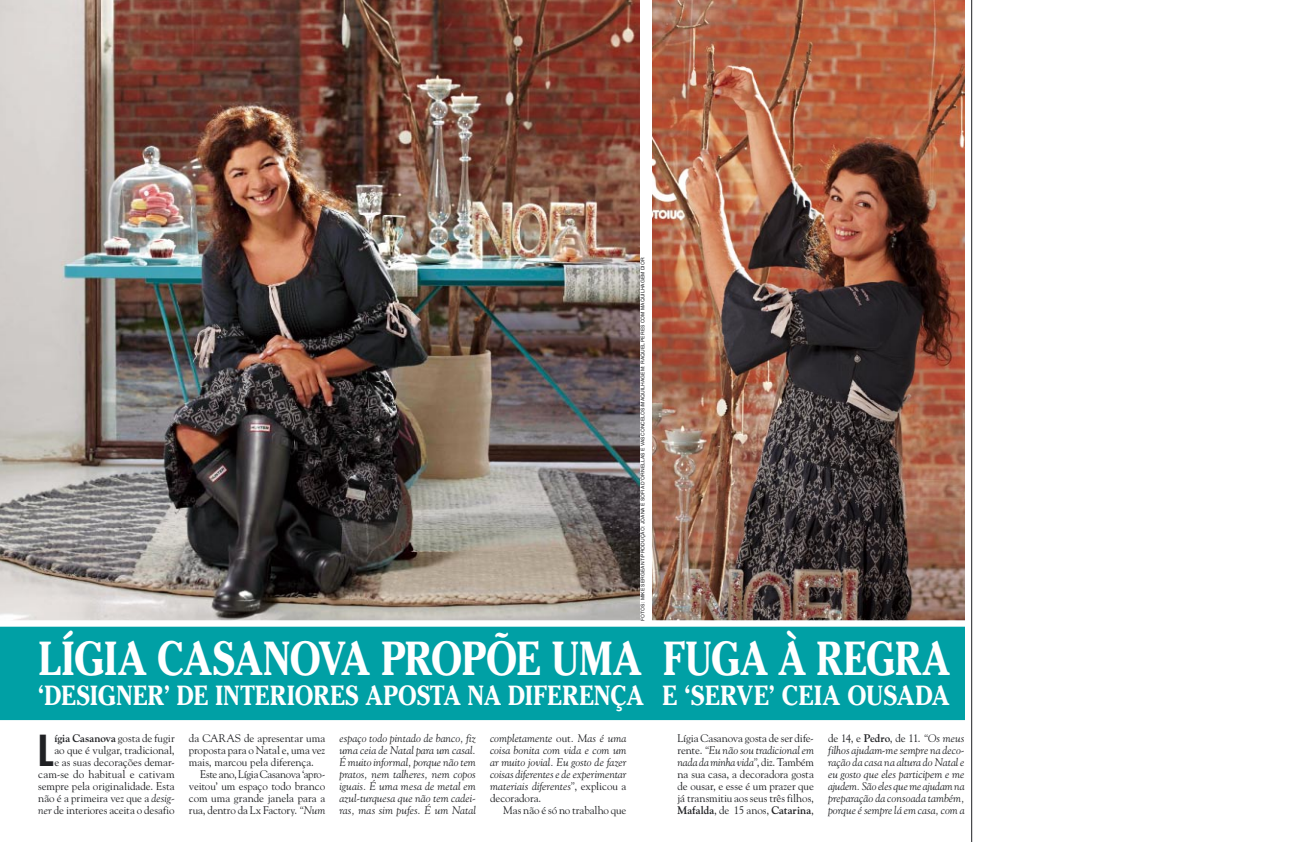
<style>
.page{position:relative;width:1304px;height:842px;background:#fff}
.page>*{position:absolute;margin:0;border:0;box-sizing:border-box;transform-origin:0 0}
.TÍTULO_1{font:700 50px "Cheltenham Itc T";letter-spacing:-.015em;color:#fff;scale:.84 1}
.TEXTO_Capitular{font:extra-condensed 47px "Franklin Gothic T";color:#202124}
.TÍTULO_1-2{font:700 29px "Cheltenham Itc T";letter-spacing:-.005em;color:#fff;scale:.87 1}
.TEXTO{font:italic 11px/12px "Goudy";letter-spacing:.005em;color:#202124;text-align:justify}
.TEXTO-2{font:11px/12px "Goudy";letter-spacing:-.005em;color:#202124;text-align:justify}
.TEXTO_Capitular-2{font:11px/12px "Goudy";color:#202124;text-align:right}
.CRÉDITOS{font:5px "Helvetica";letter-spacing:.02em;color:#202124}
.s1{font-weight:700}
.s2{font-style:italic}
.s3{font-style:normal}
.s4{font-weight:700;font-style:normal}
</style>
<div class="page">
<hr style="left:971px;top:0;width:1px;height:842px;background:#202124">
<img style="left:652px;top:0;width:312px;height:620px">
<img style="left:0;top:0;width:639px;height:620px">
<div style="left:0;top:624px;width:964px;height:98px;background:#00a0a5"></div>
<div style="left:0;top:720px;width:967px;height:6px;background:#fff"></div>
<div style="left:0;top:620px;width:967px;height:7px;background:#fff"></div>
<p class="CRÉDITOS" style="left:640px;top:621px;width:365px;rotate:-90deg">FOTOS: MIKE SERGEANT/PRODUÇÃO: JOANA E SOFIA D’ORNELLAS E VASCONCELOS/MAQUILHAGEM: RAQUEL PERES COM MAQUILHAGEM DIOR</p>
<p class="TÍTULO_1" style="left:38px;top:629px;width:1087px">LÍGIA CASANOVA PROPÕE UMA FUGA À REGRA</p>
<p class="TÍTULO_1-2" style="left:38px;top:679px;width:1049px">‘DESIGNER’ DE INTERIORES APOSTA NA DIFERENÇA E ‘SERVE’ CEIA OUSADA</p>
<p class="TEXTO_Capitular" style="left:38px;top:723px;width:16px">L</p>
<p class="TEXTO_Capitular-2" style="left:38px;top:732px;width:138px"><span class="s1">ígia Casanova</span> gosta de fugir<br>ao que é vulgar, tradicional,<br>e as suas decorações demar&shy;cam-se do habitual e cativam sempre pela originalidade. Esta não é a primeira vez que a <span class="s2">desig&shy;ner</span> de interiores aceita o desafio</p>
<p class="TEXTO_Capitular-2" style="left:189px;top:732px;width:138px;text-align:justify">da CARAS de apresentar uma proposta para o Natal e, uma vez mais, marcou pela diferença.</p>
<p class="TEXTO" style="left:339px;top:732px;width:138px">espaço todo pintado de banco, fiz uma ceia de Natal para um casal.<br>É muito informal, porque não tem pratos, nem talheres, nem copos iguais. É uma mesa de metal em azul-turquesa que não tem cadei&shy;ras, mas sim pufes. É um Natal</p>
<p class="TEXTO" style="left:490px;top:732px;width:138px">completamente <span class="s3">out</span>. Mas é uma coisa bonita com vida e com um ar muito jovial. Eu gosto de fazer coisas diferentes e de experimentar materiais diferentes”<span class="s3">, explicou a decoradora.</span></p>
<p class="TEXTO-2" style="left:677px;top:732px;width:138px">Lígia Casanova gosta de ser dife&shy;rente. <span class="s2">“Eu não sou tradicional em nada da minha vida”</span>, diz. Também na sua casa, a decoradora gosta de ousar, e esse é um prazer que já transmitiu aos seus três filhos, <span class="s1">Mafalda</span>, de 15 anos, <span class="s1">Catarina</span>,</p>
<p class="TEXTO" style="left:828px;top:732px;width:138px"><span class="s3">de 14, e</span> <span class="s4">Pedro</span><span class="s3">, de 11.</span> “Os meus filhos ajudam-me sempre na deco&shy;ração da casa na altura do Natal e eu gosto que eles participem e me ajudem. São eles que me ajudam na preparação da consoada também, porque é sempre lá em casa, com a</p>
<p class="TEXTO-2" style="left:189px;top:768px;width:138px;text-indent:11px">Este ano, Lígia Casanova ‘apro&shy;veitou’ um espaço todo branco com uma grande janela para a rua, dentro da Lx Factory. <span class="s2">“Num</span></p>
<p class="TEXTO-2" style="left:503px;top:804px;width:125px">Mas não é só no trabalho que</p>
</div>
